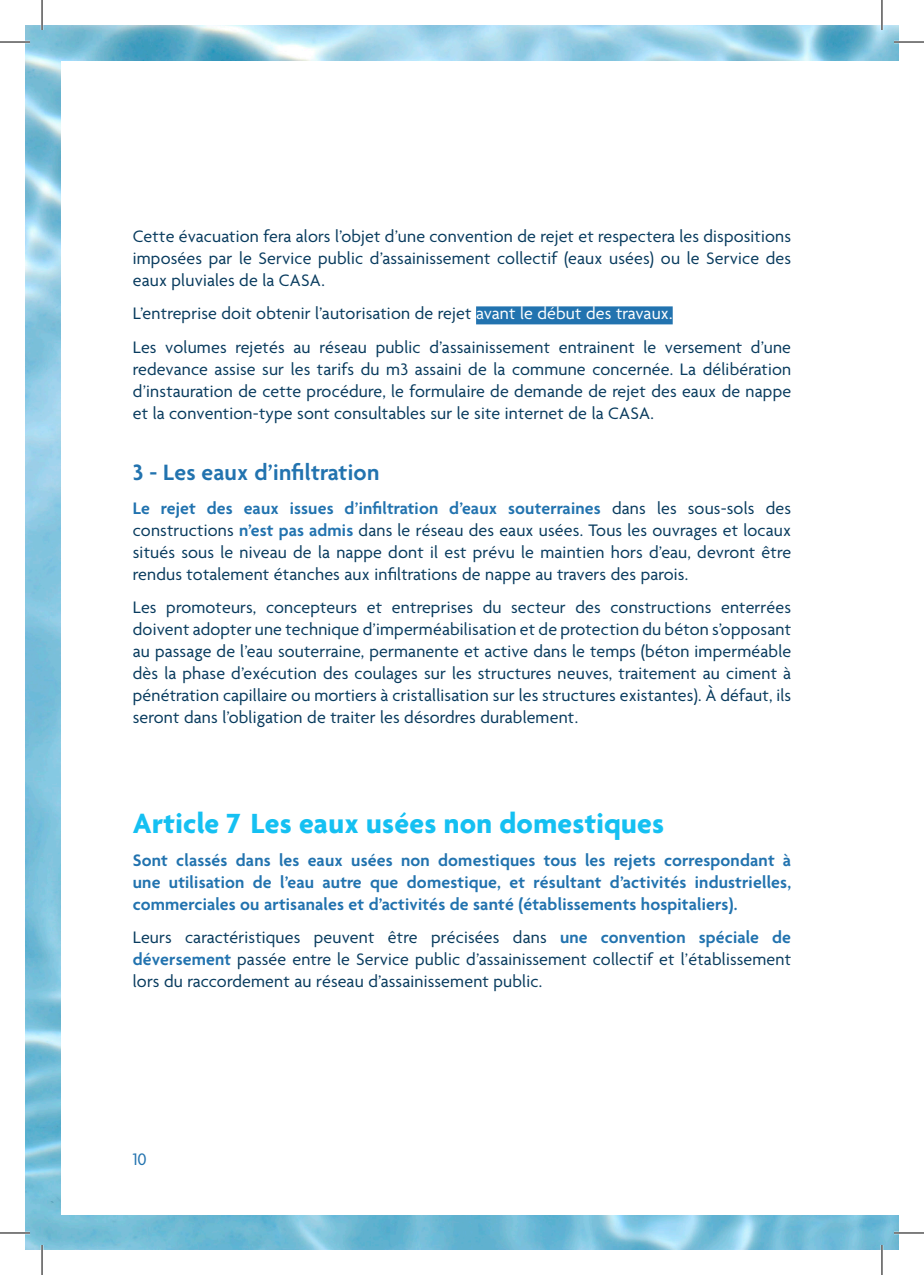
<style>
.page{position:relative;width:924px;height:1275px;background:#fff}
.page>*{position:absolute;margin:0;border:0;box-sizing:border-box;transform-origin:0 0}
.t1{font:700 30px "Agenda";letter-spacing:.01em;color:#15c0f2}
.t2{font:600 24px "Agenda";letter-spacing:.01em;color:#2273af}
.t3{font:18px/22px "Agenda";letter-spacing:.01em;color:#083b5e;text-align:justify}
.t4{font:600 18px/22px "Agenda";letter-spacing:.01em;color:#2273af;text-align:justify}
.t5{font:18px "Agenda";color:#2273af}
.s1{color:#fff}
.s2{font-weight:600;color:#2273af}
</style>
<div class="page">
<img style="left:25px;top:25px;width:873px;height:1225px">
<div style="left:62px;top:61px;width:836px;height:1153px;background:#fff"></div>
<div style="left:476px;top:306px;width:196px;height:18px;background:#2273af"></div>
<hr style="left:0;top:41px;width:30px;height:2px;background:#fff">
<hr style="left:893px;top:41px;width:30px;height:2px;background:#fff">
<hr style="left:0;top:1231px;width:30px;height:3px;background:#fff">
<hr style="left:893px;top:1231px;width:30px;height:3px;background:#fff">
<hr style="left:41px;top:0;width:2px;height:30px;background:#fff">
<hr style="left:41px;top:1245px;width:2px;height:30px;background:#fff">
<hr style="left:880px;top:0;width:2px;height:30px;background:#fff">
<hr style="left:880px;top:1245px;width:2px;height:30px;background:#fff">
<hr style="left:0;top:42px;width:30px;height:1px;background:#000">
<hr style="left:893px;top:42px;width:30px;height:1px;background:#000">
<hr style="left:0;top:1232px;width:30px;height:1px;background:#000">
<hr style="left:893px;top:1232px;width:30px;height:1px;background:#000">
<hr style="left:42px;top:0;width:1px;height:30px;background:#000">
<hr style="left:42px;top:1245px;width:1px;height:30px;background:#000">
<hr style="left:881px;top:0;width:1px;height:30px;background:#000">
<hr style="left:881px;top:1245px;width:1px;height:30px;background:#000">
<p class="t3" style="left:133px;top:226px;width:659px">Cette évacuation fera alors l’objet d’une convention de rejet et respectera les dispositions imposées par le Service public d’assainissement collectif (eaux usées) ou le Service des eaux pluviales de la CASA.</p>
<p class="t3" style="left:133px;top:298px;width:659px;line-height:33.4px">L’entreprise doit obtenir l’autorisation de rejet <span class="s1">avant le début des travaux.<br></span>Les volumes rejetés au réseau public d’assainissement entrainent le versement d’une</p>
<p class="t3" style="left:133px;top:359px;width:659px">redevance assise sur les tarifs du m3 assaini de la commune concernée. La délibération d’instauration de cette procédure, le formulaire de demande de rejet des eaux de nappe et la convention-type sont consultables sur le site internet de la CASA.</p>
<h2 class="t2" style="left:133px;top:460px;width:248px">3 - Les eaux d’infiltration</h2>
<p class="t3" style="left:133px;top:498px;width:659px"><span class="s2">Le rejet des eaux issues d’infiltration d’eaux souterraines</span> dans les sous-sols des constructions <span class="s2">n’est pas admis</span> dans le réseau des eaux usées. Tous les ouvrages et locaux situés sous le niveau de la nappe dont il est prévu le maintien hors d’eau, devront être rendus totalement étanches aux infiltrations de nappe au travers des parois.</p>
<p class="t3" style="left:133px;top:597px;width:659px">Les promoteurs, concepteurs et entreprises du secteur des constructions enterrées doivent adopter une technique d’imperméabilisation et de protection du béton s’opposant au passage de l’eau souterraine, permanente et active dans le temps (béton imperméable dès la phase d’exécution des coulages sur les structures neuves, traitement au ciment à pénétration capillaire ou mortiers à cristallisation sur les structures existantes). À défaut, ils seront dans l’obligation de traiter les désordres durablement.</p>
<h1 class="t1" style="left:133px;top:807px;width:532px">Article 7 Les eaux usées non domestiques</h1>
<p class="t4" style="left:133px;top:850px;width:659px">Sont classés dans les eaux usées non domestiques tous les rejets correspondant à une utilisation de l’eau autre que domestique, et résultant d’activités industrielles, commerciales ou artisanales et d’activités de santé (établissements hospitaliers).</p>
<p class="t3" style="left:133px;top:927px;width:659px">Leurs caractéristiques peuvent être précisées dans <span class="s2">une convention spéciale de déversement</span> passée entre le Service public d’assainissement collectif et l’établissement lors du raccordement au réseau d’assainissement public.</p>
<p class="t5" style="left:133px;top:1149px;width:15px">10</p>
</div>
